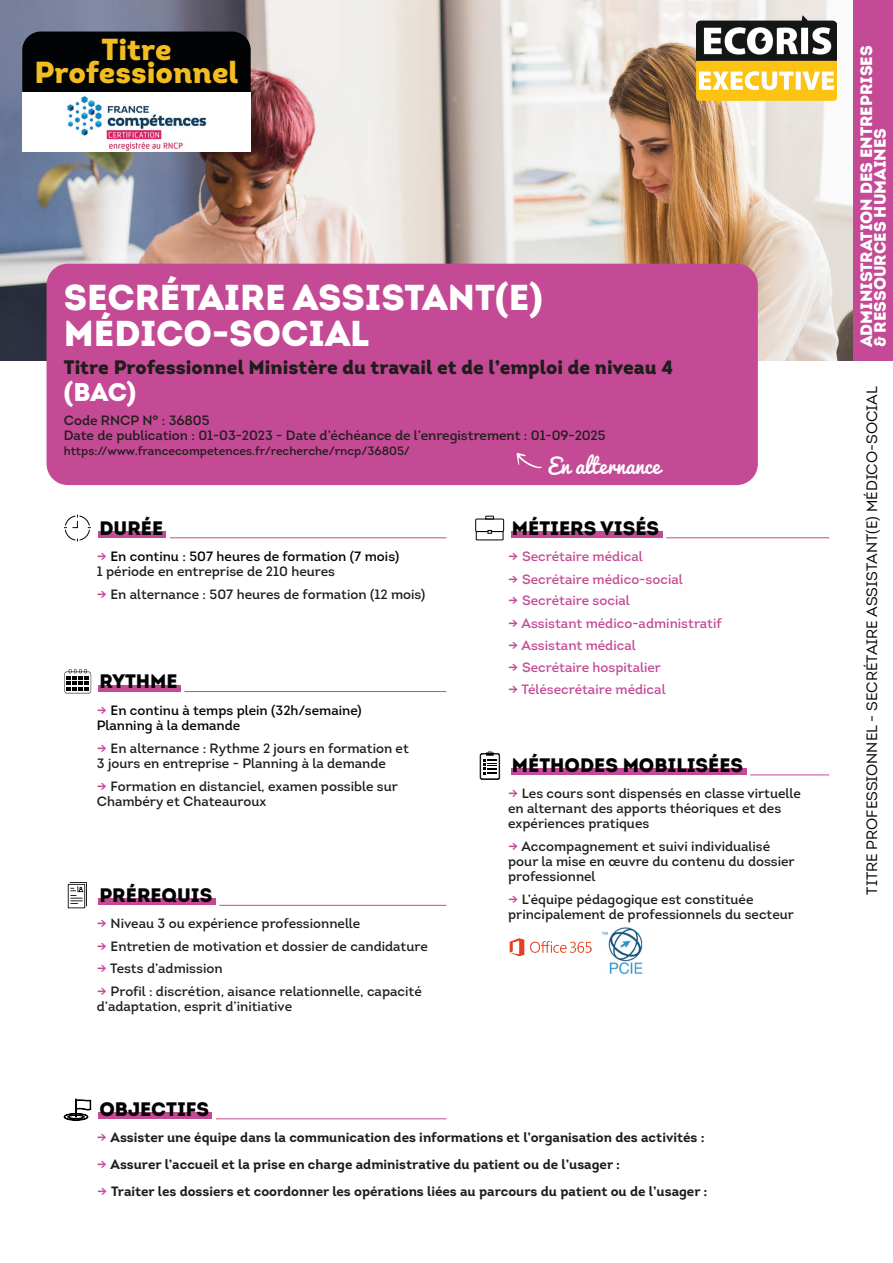
<style>
.page{position:relative;width:893px;height:1263px;background:#fff}
.page>*{position:absolute;margin:0;border:0;box-sizing:border-box;transform-origin:0 0}
.t1{font:36px/36px "Intro Black Alt";color:#fff}
.t2{font:30.45px/23.5px "Intro Black Alt";color:#f3bd21;text-align:center}
.t3{font:900 25.5px "Intro";color:#fff}
.t4{font:21px "Pacifico";color:#fff}
.t5{font:900 19.5px "Intro";color:#020304}
.t6{font:900 19.5px "Intro";color:#1d1d1b}
.t7{font:16.5px/13.5px "Intro Black Alt";color:#fff}
.t8{font:15px "Intro Book Caps";color:#020304}
.t9{font:13.5px/15px "Intro";color:#1d1d1b}
.t10{font:700 13.5px "Intro";color:#1d1d1b}
.t11{font:13.5px "Intro";color:#c44b95}
.t12{font:13.5px/15px "Intro";color:#020304}
.t13{font:12px "Intro";color:#1d1d1b}
.s1{color:#c44a95}
.s2{color:#1d1d1b}
.s3{font-weight:400;color:#c44a95}
</style>
<div class="page">
<svg style="left:64px;top:515px;width:26px;height:26px"></svg>
<svg style="left:475px;top:515px;width:29px;height:26px"></svg>
<svg style="left:480px;top:751px;width:20px;height:29px"></svg>
<svg style="left:64px;top:1098px;width:27px;height:23px"></svg>
<svg style="left:64px;top:669px;width:27px;height:24px"></svg>
<div style="left:98px;top:531px;width:68px;height:7px;background:#c44a95"></div>
<hr style="left:170px;top:537px;width:276px;height:1px;background:#c44a95">
<div style="left:511px;top:531px;width:151px;height:7px;background:#c44a95"></div>
<hr style="left:666px;top:537px;width:163px;height:1px;background:#c44a95">
<div style="left:511px;top:768px;width:235px;height:7px;background:#c44a95"></div>
<hr style="left:750px;top:775px;width:79px;height:1px;background:#c44a95">
<div style="left:98px;top:685px;width:82px;height:7px;background:#c44a95"></div>
<hr style="left:184px;top:691px;width:262px;height:1px;background:#c44a95">
<div style="left:98px;top:1112px;width:114px;height:7px;background:#c44a95"></div>
<hr style="left:216px;top:1118px;width:230px;height:1px;background:#c44a95">
<svg style="left:68px;top:882px;width:19px;height:26px"></svg>
<div style="left:98px;top:898px;width:118px;height:7px;background:#c44a95"></div>
<hr style="left:219px;top:905px;width:227px;height:1px;background:#c44a95">
<img style="left:0;top:0;width:853px;height:360px">
<div style="left:853px;top:0;width:40px;height:360px;background:#c44a95"></div>
<div style="left:47px;top:264px;width:711px;height:221px;background:#c44a95;border-radius:21px"></div>
<svg style="left:516px;top:453px;width:26px;height:15px"></svg>
<img style="left:509px;top:938px;width:82px;height:19px">
<div style="left:22px;top:32px;width:229px;height:61px;background:#020304"></div>
<div style="left:22px;top:93px;width:229px;height:59px;background:#fff"></div>
<img style="left:67px;top:95px;width:139px;height:56px">
<img style="left:697px;top:15px;width:140px;height:90px">
<img style="left:602px;top:927px;width:41px;height:48px">
<h2 class="t2" style="left:35px;top:37px;width:205px">Titre<br>Professionnel</h2>
<h1 class="t1" style="left:64px;top:279px;width:481px">SECRÉTAIRE ASSISTANT(E)<br>MÉDICO-SOCIAL</h1>
<h3 class="t6" style="left:64px;top:354px;width:611px">Titre Professionnel Ministère du travail et de l’emploi de niveau 4</h3>
<h3 class="t3" style="left:64px;top:375px;width:74px">(BAC)</h3>
<p class="t9" style="left:64px;top:413px;width:543px">Code RNCP N° : 36805<br>Date de publication : 01-03-2023 - Date d’échéance de l’enregistrement : 01-09-2025</p>
<p class="t13" style="left:64px;top:443px;width:348px">https://www.francecompetences.fr/recherche/rncp/36805/</p>
<h3 class="t4" style="left:548px;top:454px;width:114px">En alternance</h3>
<h3 class="t5" style="left:99px;top:516px;width:65px">DURÉE</h3>
<h3 class="t5" style="left:512px;top:516px;width:149px">MÉTIERS VISÉS</h3>
<p class="t12" style="left:97px;top:549px;width:304px"><span class="s1">→</span> En continu : 507 heures de formation (7 mois)<br><span class="s2">1 période en entreprise de 210 heures</span></p>
<p class="t9" style="left:97px;top:586px;width:330px"><span class="s1">→</span> En alternance : 507 heures de formation (12 mois)</p>
<h3 class="t5" style="left:99px;top:668px;width:80px">RYTHME</h3>
<p class="t12" style="left:97px;top:703px;width:266px"><span class="s1">→</span> En continu à temps plein (32h/semaine)<br>Planning à la demande</p>
<p class="t9" style="left:97px;top:741px;width:314px"><span class="s1">→</span> En alternance : Rythme 2 jours en formation et<br>3 jours en entreprise - Planning à la demande</p>
<p class="t9" style="left:97px;top:778px;width:303px"><span class="s1">→</span> Formation en distanciel, examen possible sur<br>Chambéry et Chateauroux</p>
<h3 class="t5" style="left:99px;top:883px;width:114px">PRÉREQUIS</h3>
<p class="t9" style="left:97px;top:916px;width:265px"><span class="s1">→</span> Niveau 3 ou expérience professionnelle</p>
<p class="t9" style="left:97px;top:939px;width:332px"><span class="s1">→</span> Entretien de motivation et dossier de candidature</p>
<p class="t9" style="left:97px;top:961px;width:127px"><span class="s1">→</span> Tests d’admission</p>
<p class="t9" style="left:97px;top:983px;width:327px"><span class="s1">→</span> Profil : discrétion, aisance relationnelle, capacité d’adaptation, esprit d’initiative</p>
<h3 class="t5" style="left:99px;top:1096px;width:111px">OBJECTIFS</h3>
<p class="t11" style="left:508px;top:548px;width:136px">→ Secrétaire médical</p>
<p class="t11" style="left:508px;top:570px;width:176px">→ Secrétaire médico-social</p>
<p class="t11" style="left:508px;top:592px;width:123px">→ Secrétaire social</p>
<p class="t11" style="left:508px;top:615px;width:215px">→ Assistant médico-administratif</p>
<p class="t11" style="left:508px;top:637px;width:129px">→ Assistant médical</p>
<p class="t11" style="left:508px;top:658px;width:154px">→ Secrétaire hospitalier</p>
<p class="t11" style="left:508px;top:680px;width:159px">→ Télésecrétaire médical</p>
<h3 class="t5" style="left:512px;top:753px;width:233px">MÉTHODES MOBILISÉES</h3>
<p class="t9" style="left:508px;top:786px;width:294px"><span class="s1">→</span> Les cours sont dispensés en classe virtuelle en alternant des apports théoriques et des expériences pratiques</p>
<p class="t9" style="left:508px;top:839px;width:288px"><span class="s1">→</span> Accompagnement et suivi individualisé pour la mise en œuvre du contenu du dossier professionnel</p>
<p class="t9" style="left:508px;top:891px;width:287px"><span class="s1">→</span> L’équipe pédagogique est constituée principalement de professionnels du secteur</p>
<p class="t10" style="left:97px;top:1129px;width:609px"><span class="s3">→</span> Assister une équipe dans la communication des informations et l’organisation des activités :</p>
<p class="t10" style="left:97px;top:1155px;width:525px"><span class="s3">→</span> Assurer l’accueil et la prise en charge administrative du patient ou de l’usager :</p>
<p class="t10" style="left:97px;top:1182px;width:612px"><span class="s3">→</span> Traiter les dossiers et coordonner les opérations liées au parcours du patient ou de l’usager :</p>
<p class="t7" style="left:859px;top:347px;width:303px;rotate:-90deg">ADMINISTRATION DES ENTREPRISES &amp; RESSOURCES HUMAINES</p>
<p class="t8" style="left:863px;top:895px;width:510px;rotate:-90deg">titre professionnel - secrétaire assistant(e) médico-social</p>
</div>
